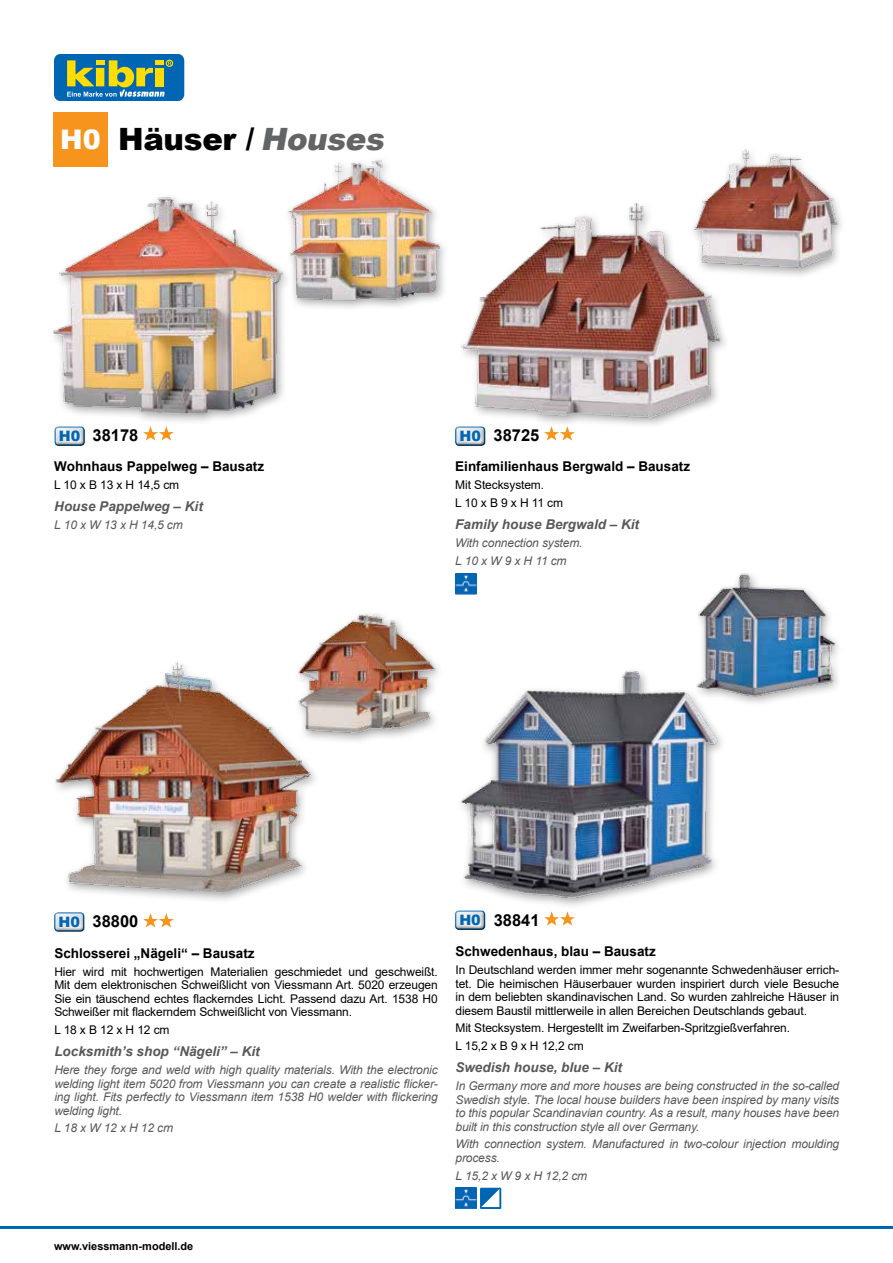
<style>
.page{position:relative;width:893px;height:1263px;background:#fff}
.page>*{position:absolute;margin:0;border:0;box-sizing:border-box;transform-origin:0 0}
.t1{font:900 30.75px "Arial";letter-spacing:-.01em;color:#000}
.t2{font:700 16.5px "Arial";color:#000}
.t3{font:900 14.25px "Arial";color:#0066b3}
.t4{font:700 13.5px "Arial";color:#000}
.t5{font:italic 700 13.5px "Arial";color:#58585b}
.t6{font:12px/13.5px "Arial";letter-spacing:-.01em;color:#000}
.t7{font:italic 12px/13.5px "Arial";letter-spacing:-.01em;color:#58585b}
.t8{font:700 10.95px "Arial";color:#000}
.s1{font-size:27px;color:#fff}
.s2{font-style:italic;color:#626466}
</style>
<div class="page">
<img style="left:461px;top:203px;width:264px;height:222px">
<img style="left:53px;top:197px;width:231px;height:225px">
<div style="left:687px;top:146px;width:161px;height:133px;background:#000;opacity:.37"></div>
<img style="left:686px;top:147px;width:154px;height:123px">
<div style="left:283px;top:156px;width:167px;height:156px;background:#000;opacity:.37"></div>
<img style="left:285px;top:157px;width:154px;height:147px">
<img style="left:460px;top:670px;width:262px;height:232px">
<img style="left:55px;top:661px;width:260px;height:240px">
<div style="left:691px;top:569px;width:154px;height:138px;background:#000;opacity:.37"></div>
<img style="left:692px;top:570px;width:147px;height:129px">
<div style="left:293px;top:609px;width:152px;height:136px;background:#fff"></div>
<img style="left:298px;top:613px;width:139px;height:127px">
<svg style="left:544px;top:426px;width:31px;height:14px"></svg>
<svg style="left:143px;top:426px;width:31px;height:14px"></svg>
<svg style="left:143px;top:913px;width:31px;height:14px"></svg>
<div style="left:51px;top:912px;width:38px;height:22px;background:#000;opacity:.75"></div>
<div style="left:452px;top:426px;width:38px;height:23px;background:#000;opacity:.75"></div>
<div style="left:51px;top:426px;width:38px;height:23px;background:#000;opacity:.75"></div>
<img style="left:455px;top:573px;width:22px;height:21px">
<div style="left:54px;top:112px;width:54px;height:54px;background:#f7941d"></div>
<img style="left:455px;top:1188px;width:22px;height:21px">
<svg style="left:544px;top:911px;width:31px;height:14px"></svg>
<div style="left:452px;top:910px;width:38px;height:23px;background:#000;opacity:.75"></div>
<svg style="left:480px;top:1188px;width:21px;height:21px"></svg>
<svg style="left:482px;top:1190px;width:17px;height:16px"></svg>
<hr style="left:0;top:1226px;width:893px;height:3px;background:#0066b3">
<div style="left:54px;top:54px;width:130px;height:47px;background:#0066b3;border-radius:6px"></div>
<svg style="left:67px;top:59px;width:107px;height:38px"></svg>
<h1 class="t1" style="left:60px;top:117px;width:332px"><span class="s1">H0</span> Häuser / <span class="s2">Houses</span></h1>
<h2 class="t2" style="left:93px;top:423px;width:47px">38178</h2>
<p class="t4" style="left:54px;top:457px;width:211px">Wohnhaus Pappelweg – Bausatz</p>
<p class="t6" style="left:54px;top:478px;width:126px">L 10 x B 13 x H 14,5 cm</p>
<p class="t5" style="left:54px;top:497px;width:150px">House Pappelweg – Kit</p>
<p class="t7" style="left:54px;top:518px;width:130px">L 10 x W 13 x H 14,5 cm</p>
<h2 class="t2" style="left:494px;top:423px;width:47px">38725</h2>
<p class="t4" style="left:455px;top:457px;width:236px">Einfamilienhaus Bergwald – Bausatz</p>
<p class="t6" style="left:455px;top:476px;width:109px;line-height:17.7px">Mit Stecksystem.<br>L 10 x B 9 x H 11 cm</p>
<p class="t5" style="left:455px;top:515px;width:185px">Family house Bergwald – Kit</p>
<p class="t7" style="left:455px;top:534px;width:129px;line-height:17.7px">With connection system.<br>L 10 x W 9 x H 11 cm</p>
<p class="t3" style="left:59px;top:426px;width:23px">H0</p>
<p class="t3" style="left:459px;top:426px;width:23px">H0</p>
<h2 class="t2" style="left:93px;top:910px;width:47px">38800</h2>
<p class="t4" style="left:54px;top:944px;width:202px">Schlosserei „Nägeli“ – Bausatz</p>
<p class="t6" style="left:54px;top:965px;width:385px;text-align:justify">Hier wird mit hochwertigen Materialien geschmiedet und geschweißt.<br>Mit dem elektronischen Schweißlicht von Viessmann Art. 5020 erzeugen Sie ein täuschend echtes flackerndes Licht. Passend dazu Art. 1538 H0<br>Schweißer mit flackerndem Schweißlicht von Viessmann.</p>
<p class="t6" style="left:54px;top:1023px;width:117px">L 18 x B 12 x H 12 cm</p>
<p class="t5" style="left:54px;top:1043px;width:207px">Locksmith’s shop “Nägeli” – Kit</p>
<p class="t7" style="left:54px;top:1063px;width:385px;text-align:justify">Here they forge and weld with high quality materials. With the electronic welding light item 5020 from Viessmann you can create a realistic flicker&shy;ing light. Fits perfectly to Viessmann item 1538 H0 welder with flickering welding light.</p>
<p class="t7" style="left:54px;top:1122px;width:120px">L 18 x W 12 x H 12 cm</p>
<p class="t3" style="left:58px;top:911px;width:23px">H0</p>
<h2 class="t2" style="left:494px;top:908px;width:47px">38841</h2>
<p class="t4" style="left:455px;top:942px;width:202px">Schwedenhaus, blau – Bausatz</p>
<p class="t6" style="left:455px;top:963px;width:385px;text-align:justify">In Deutschland werden immer mehr sogenannte Schwedenhäuser errich&shy;tet. Die heimischen Häuserbauer wurden inspiriert durch viele Besuche in dem beliebten skandinavischen Land. So wurden zahlreiche Häuser in diesem Baustil mittlerweile in allen Bereichen Deutschlands gebaut.</p>
<p class="t6" style="left:455px;top:1019px;width:336px;line-height:17.7px">Mit Stecksystem. Hergestellt im Zweifarben-Spritzgießverfahren.<br>L 15,2 x B 9 x H 12,2 cm</p>
<p class="t5" style="left:455px;top:1059px;width:168px">Swedish house, blue – Kit</p>
<p class="t7" style="left:455px;top:1079px;width:385px;text-align:justify">In Germany more and more houses are being constructed in the so-called Swedish style. The local house builders have been inspired by many visits to this popular Scandinavian country. As a result, many houses have been built in this construction style all over Germany.</p>
<p class="t7" style="left:455px;top:1137px;width:385px">With connection system. Manufactured in two-colour injection moulding process.</p>
<p class="t7" style="left:455px;top:1169px;width:133px">L 15,2 x W 9 x H 12,2 cm</p>
<p class="t3" style="left:459px;top:910px;width:23px">H0</p>
<p class="t8" style="left:54px;top:1238px;width:141px">www.viessmann-modell.de</p>
</div>
